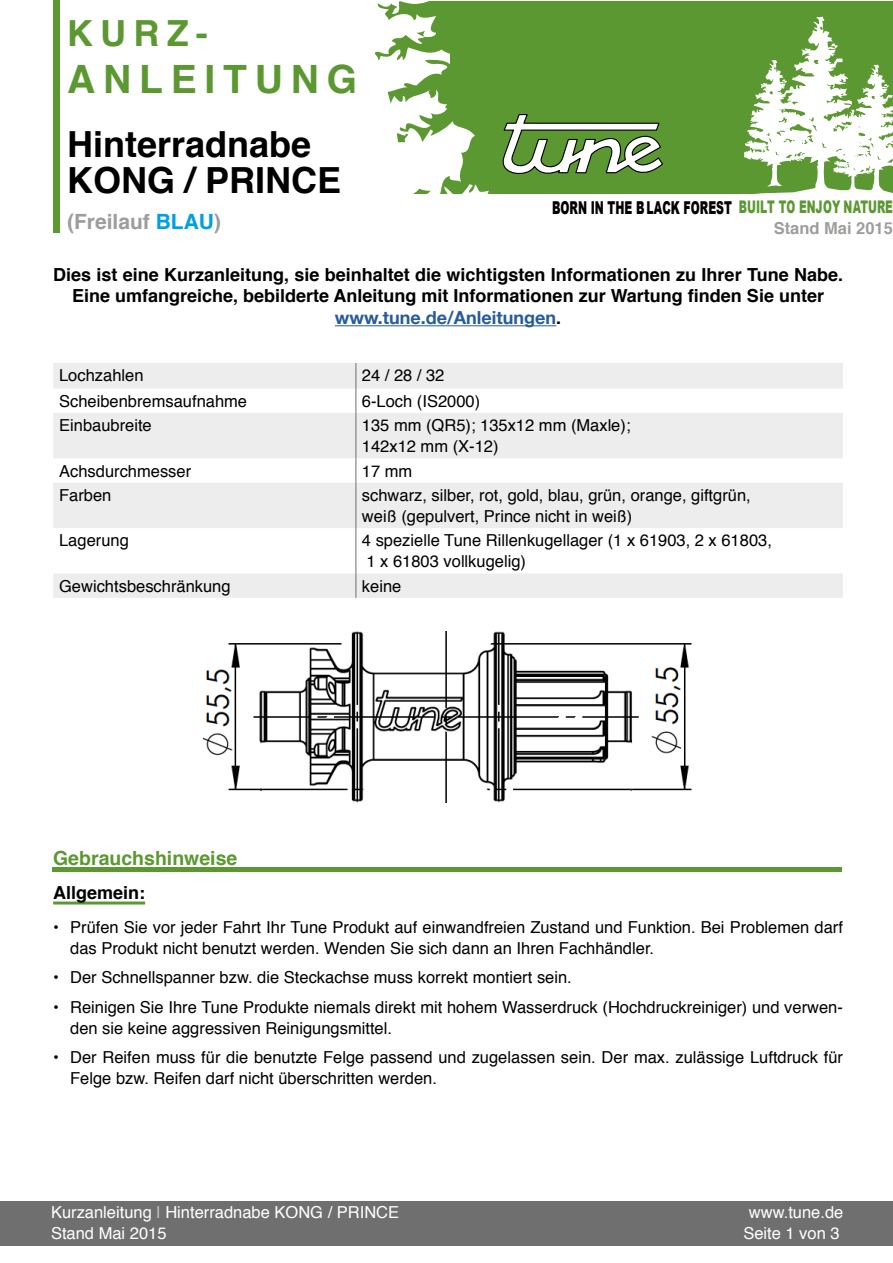
<style>
.page{position:relative;width:893px;height:1263px;background:#fff}
.page>*{position:absolute;margin:0;border:0;box-sizing:border-box;transform-origin:0 0}
.t1{font:700 39px "Helvetica";letter-spacing:.2em;color:#5c9832}
.t2{font:700 36px/36px "Helvetica";color:#000}
.t3{font:700 36px "Helvetica";color:#5c9832}
.t4{font:700 21px "Helvetica";color:#9d9d9c}
.t5{font:700 19.5px "Helvetica";color:#5c9832}
.t6{font:700 18px/21px "Helvetica";color:#000;text-align:center}
.t7{font:700 18px "Helvetica Neue";color:#275b9b}
.t8{font:900 17.7px "Arial";color:#000;scale:.61 1}
.t9{font:16.5px/21px "Helvetica";color:#000}
.t10{font:16.5px "Helvetica";color:#fff}
.t11{font:700 16.5px "Helvetica";color:#9d9d9c}
.s1{color:#009fe3}
.s2{font-size:17.4px;color:#5c9832}
.s3{font-family:"Helvetica";color:#000}
.s4{color:#c6c6c6}
</style>
<div class="page">
<div style="left:0;top:1201px;width:893px;height:44px;background:#706f6f"></div>
<div style="left:0;top:1px;width:893px;height:192px;background:#5c9832"></div>
<div style="left:0;top:1px;width:233px;height:200px;background:#fff"></div>
<svg style="left:233px;top:1px;width:232px;height:193px;fill:#fff"></svg>
<svg style="left:465px;top:16px;width:428px;height:178px"></svg>
<svg style="left:53px;top:363px;width:790px;height:235px;fill:#ededed"></svg>
<svg style="left:355px;top:363px;width:1px;height:50px"></svg>
<hr style="left:355px;top:413px;width:1px;height:45px;background:#706f6f">
<svg style="left:355px;top:458px;width:1px;height:25px"></svg>
<hr style="left:355px;top:483px;width:1px;height:45px;background:#706f6f">
<hr style="left:355px;top:528px;width:1px;height:45px;background:#706f6f">
<svg style="left:355px;top:573px;width:1px;height:25px"></svg>
<hr style="left:53px;top:901px;width:92px;height:3px;background:#5c9832">
<div style="left:53px;top:1px;width:6px;height:232px;background:#5c9832"></div>
<hr style="left:335px;top:325px;width:221px;height:1px;background:#275b9b">
<div style="left:52px;top:867px;width:789px;height:5px;background:#5c9832"></div>
<img style="left:202px;top:631px;width:490px;height:171px">
<h2 class="t3" style="left:67px;top:4px;width:142px">KURZ-</h2>
<h1 class="t1" style="left:67px;top:48px;width:291px">ANLEITUNG</h1>
<h2 class="t2" style="left:67px;top:126px;width:276px">Hinterradnabe<br>KONG / PRINCE</h2>
<p class="t4" style="left:67px;top:204px;width:155px">(Freilauf <span class="s1">BLAU</span>)</p>
<p class="t8" style="left:552px;top:194px;width:561px">BORN IN THE B LACK FOREST <span class="s2">BUILT TO ENJOY NATURE</span></p>
<p class="t11" style="left:774px;top:215px;width:121px">Stand Mai 2015</p>
<p class="t6" style="left:53px;top:265px;width:791px">Dies ist eine Kurzanleitung, sie beinhaltet die wichtigsten Informationen zu Ihrer Tune Nabe.<br>Eine umfangreiche, bebilderte Anleitung mit Informationen zur Wartung finden Sie unter</p>
<p class="t7" style="left:335px;top:303px;width:228px">www.tune.de/Anleitungen<span class="s3">.</span></p>
<p class="t9" style="left:59px;top:365px;width:86px">Lochzahlen</p>
<p class="t9" style="left:362px;top:365px;width:84px">24 / 28 / 32</p>
<p class="t9" style="left:59px;top:391px;width:190px">Scheibenbremsaufnahme</p>
<p class="t9" style="left:362px;top:391px;width:120px">6-Loch (IS2000)</p>
<p class="t9" style="left:59px;top:415px;width:94px">Einbaubreite</p>
<p class="t9" style="left:362px;top:415px;width:270px">135 mm (QR5); 135x12 mm (Maxle);<br>142x12 mm (X-12)</p>
<p class="t9" style="left:59px;top:461px;width:134px">Achsdurchmesser</p>
<p class="t9" style="left:362px;top:461px;width:52px">17 mm</p>
<p class="t9" style="left:59px;top:485px;width:54px">Farben</p>
<p class="t9" style="left:362px;top:485px;width:390px">schwarz, silber, rot, gold, blau, grün, orange, giftgrün, weiß (gepulvert, Prince nicht in weiß)</p>
<p class="t9" style="left:59px;top:531px;width:71px">Lagerung</p>
<p class="t9" style="left:362px;top:531px;width:411px">4 spezielle Tune Rillenkugellager (1 x 61903, 2 x 61803,<br>1 x 61803 vollkugelig)</p>
<p class="t9" style="left:59px;top:576px;width:173px">Gewichtsbeschränkung</p>
<p class="t9" style="left:362px;top:576px;width:41px">keine</p>
<p class="t5" style="left:53px;top:843px;width:186px">Gebrauchshinweise</p>
<p class="t6" style="left:53px;top:882px;width:94px">Allgemein:</p>
<p class="t9" style="left:70px;top:917px;width:774px;text-indent:-17px">• Prüfen Sie vor jeder Fahrt Ihr Tune Produkt auf einwandfreien Zustand und Funktion. Bei Problemen darf das Produkt nicht benutzt werden. Wenden Sie sich dann an Ihren Fachhändler.</p>
<p class="t9" style="left:53px;top:967px;width:520px">• Der Schnellspanner bzw. die Steckachse muss korrekt montiert sein.</p>
<p class="t9" style="left:70px;top:997px;width:774px;text-indent:-17px">• Reinigen Sie Ihre Tune Produkte niemals direkt mit hohem Wasserdruck (Hochdruckreiniger) und verwen&shy;den sie keine aggressiven Reinigungsmittel.</p>
<p class="t9" style="left:70px;top:1047px;width:774px;text-indent:-17px">• Der Reifen muss für die benutzte Felge passend und zugelassen sein. Der max. zulässige Luftdruck für<br>Felge bzw. Reifen darf nicht überschritten werden.</p>
<p class="t10" style="left:51px;top:1200px;width:350px">Kurzanleitung <span class="s4">|</span> Hinterradnabe KONG / PRINCE</p>
<p class="t10" style="left:749px;top:1200px;width:96px">www.tune.de</p>
<p class="t10" style="left:51px;top:1221px;width:117px">Stand Mai 2015</p>
<p class="t10" style="left:743px;top:1221px;width:98px">Seite 1 von 3</p>
</div>
